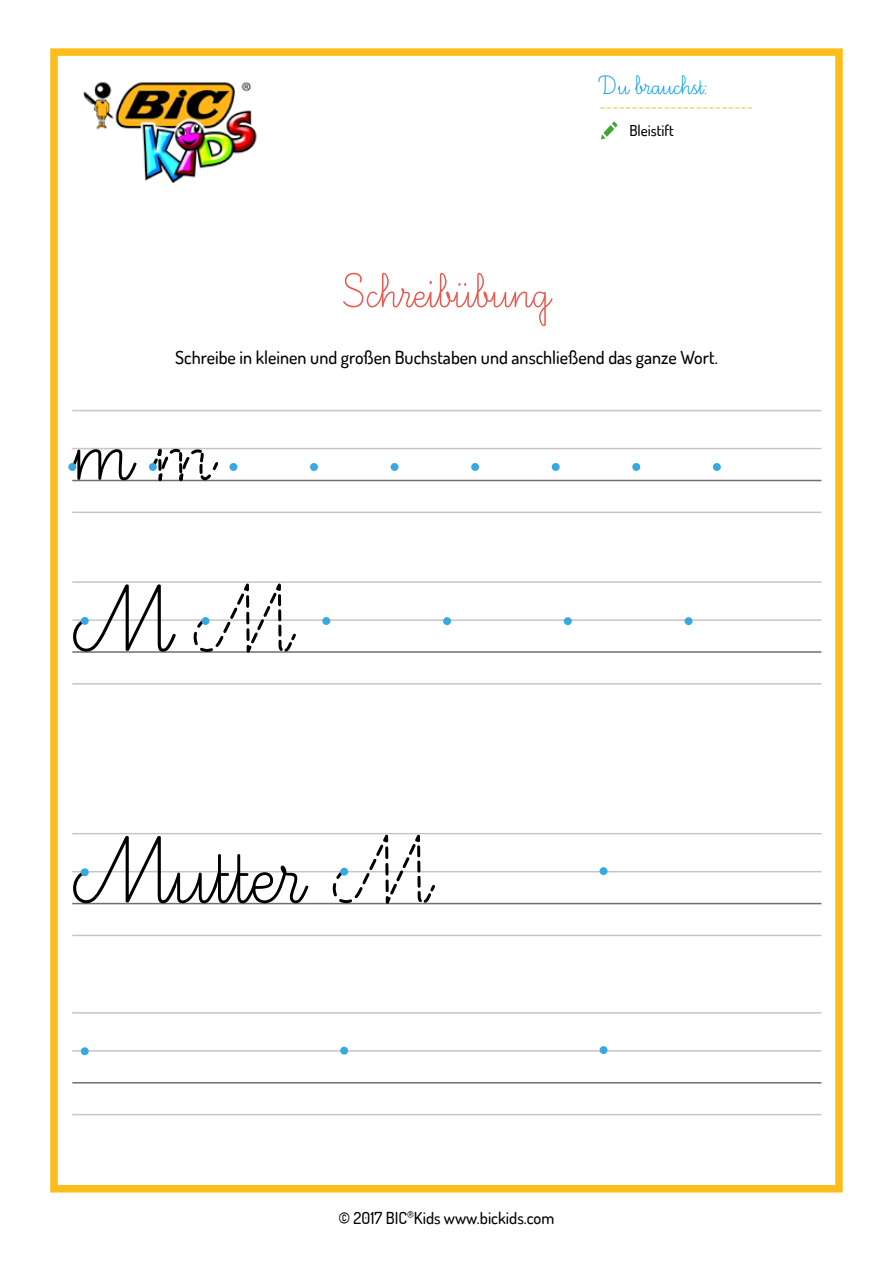
<style>
.page{position:relative;width:893px;height:1263px;background:#fff}
.page>*{position:absolute;margin:0;border:0;box-sizing:border-box;transform-origin:0 0}
.t1{font:117px/171.4px "Ecriture A Romain Orne";color:#000}
.t2{font:60px "Ecriture A Romain Orne";color:#eb5850}
.t3{font:33px "Ecriture A Romain Orne";color:#009fe3}
.t4{font:500 18px "Dosis";color:#000}
.t5{font:18px "Minion Pro";color:#fcbd1b}
.t6{font:500 16.5px "Dosis";color:#000}
.t7{font:500 15px "Dosis";color:#000}
</style>
<div class="page">
<div style="left:50px;top:48px;width:793px;height:1144px;border:8px solid #fcbd1b"></div>
<img style="left:83px;top:82px;width:174px;height:101px">
<svg style="left:601px;top:122px;width:16px;height:17px"></svg>
<hr style="left:72px;top:1082px;width:749px;height:1px;background:#706f6f">
<hr style="left:72px;top:1114px;width:749px;height:1px;background:#c6c6c6">
<hr style="left:72px;top:903px;width:749px;height:1px;background:#706f6f">
<hr style="left:72px;top:935px;width:749px;height:1px;background:#c6c6c6">
<hr style="left:72px;top:480px;width:749px;height:1px;background:#706f6f">
<hr style="left:72px;top:512px;width:749px;height:1px;background:#c6c6c6">
<hr style="left:72px;top:651px;width:749px;height:2px;background:#706f6f">
<hr style="left:72px;top:683px;width:749px;height:1px;background:#c6c6c6">
<hr style="left:72px;top:1050px;width:749px;height:2px;background:#c6c6c6">
<hr style="left:72px;top:871px;width:749px;height:1px;background:#c6c6c6">
<hr style="left:72px;top:448px;width:749px;height:1px;background:#c6c6c6">
<hr style="left:72px;top:619px;width:749px;height:2px;background:#c6c6c6">
<hr style="left:72px;top:1012px;width:749px;height:1px;background:#c6c6c6">
<hr style="left:72px;top:833px;width:749px;height:1px;background:#c6c6c6">
<hr style="left:72px;top:410px;width:749px;height:1px;background:#c6c6c6">
<hr style="left:72px;top:581px;width:749px;height:2px;background:#c6c6c6">
<svg style="left:193px;top:585px;width:104px;height:68px"></svg>
<svg style="left:332px;top:836px;width:105px;height:69px"></svg>
<svg style="left:151px;top:448px;width:69px;height:34px"></svg>
<div style="left:68px;top:463px;width:8px;height:8px;background:#36a9e1;border-radius:50%"></div>
<div style="left:391px;top:463px;width:8px;height:8px;background:#36a9e1;border-radius:50%"></div>
<div style="left:229px;top:463px;width:8px;height:8px;background:#36a9e1;border-radius:50%"></div>
<div style="left:552px;top:463px;width:8px;height:8px;background:#36a9e1;border-radius:50%"></div>
<div style="left:149px;top:463px;width:8px;height:8px;background:#36a9e1;border-radius:50%"></div>
<div style="left:471px;top:463px;width:8px;height:8px;background:#36a9e1;border-radius:50%"></div>
<div style="left:310px;top:463px;width:8px;height:8px;background:#36a9e1;border-radius:50%"></div>
<div style="left:632px;top:463px;width:8px;height:8px;background:#36a9e1;border-radius:50%"></div>
<div style="left:713px;top:463px;width:8px;height:8px;background:#36a9e1;border-radius:50%"></div>
<div style="left:81px;top:617px;width:8px;height:8px;background:#36a9e1;border-radius:50%"></div>
<div style="left:81px;top:868px;width:8px;height:8px;background:#36a9e1;border-radius:50%"></div>
<div style="left:81px;top:1047px;width:8px;height:8px;background:#36a9e1;border-radius:50%"></div>
<div style="left:340px;top:868px;width:8px;height:8px;background:#36a9e1;border-radius:50%"></div>
<div style="left:340px;top:1047px;width:8px;height:7px;background:#36a9e1;border-radius:50%"></div>
<div style="left:600px;top:867px;width:7px;height:8px;background:#36a9e1;border-radius:50%"></div>
<div style="left:600px;top:1046px;width:7px;height:8px;background:#36a9e1;border-radius:50%"></div>
<div style="left:322px;top:617px;width:8px;height:8px;background:#36a9e1;border-radius:50%"></div>
<div style="left:202px;top:617px;width:7px;height:8px;background:#36a9e1;border-radius:50%"></div>
<div style="left:443px;top:617px;width:8px;height:8px;background:#36a9e1;border-radius:50%"></div>
<div style="left:564px;top:617px;width:8px;height:8px;background:#36a9e1;border-radius:50%"></div>
<div style="left:685px;top:617px;width:8px;height:8px;background:#36a9e1;border-radius:50%"></div>
<h3 class="t3" style="left:600px;top:69px;width:110px">Du brauchst:</h3>
<p class="t5" style="left:600px;top:94px;width:155px">------------------------</p>
<p class="t7" style="left:629px;top:121px;width:46px">Bleistift</p>
<h2 class="t2" style="left:343px;top:262px;width:208px">Schreibübung</h2>
<p class="t4" style="left:175px;top:346px;width:544px">Schreibe in kleinen und großen Buchstaben und anschließend das ganze Wort.</p>
<h1 class="t1" style="left:70px;top:368px;width:101px">m<br>M</h1>
<h1 class="t1" style="left:70px;top:791px;width:234px">Mutter</h1>
<p class="t6" style="left:339px;top:1207px;width:217px">© 2017 BIC<sup>®</sup>Kids www.bickids.com</p>
</div>
